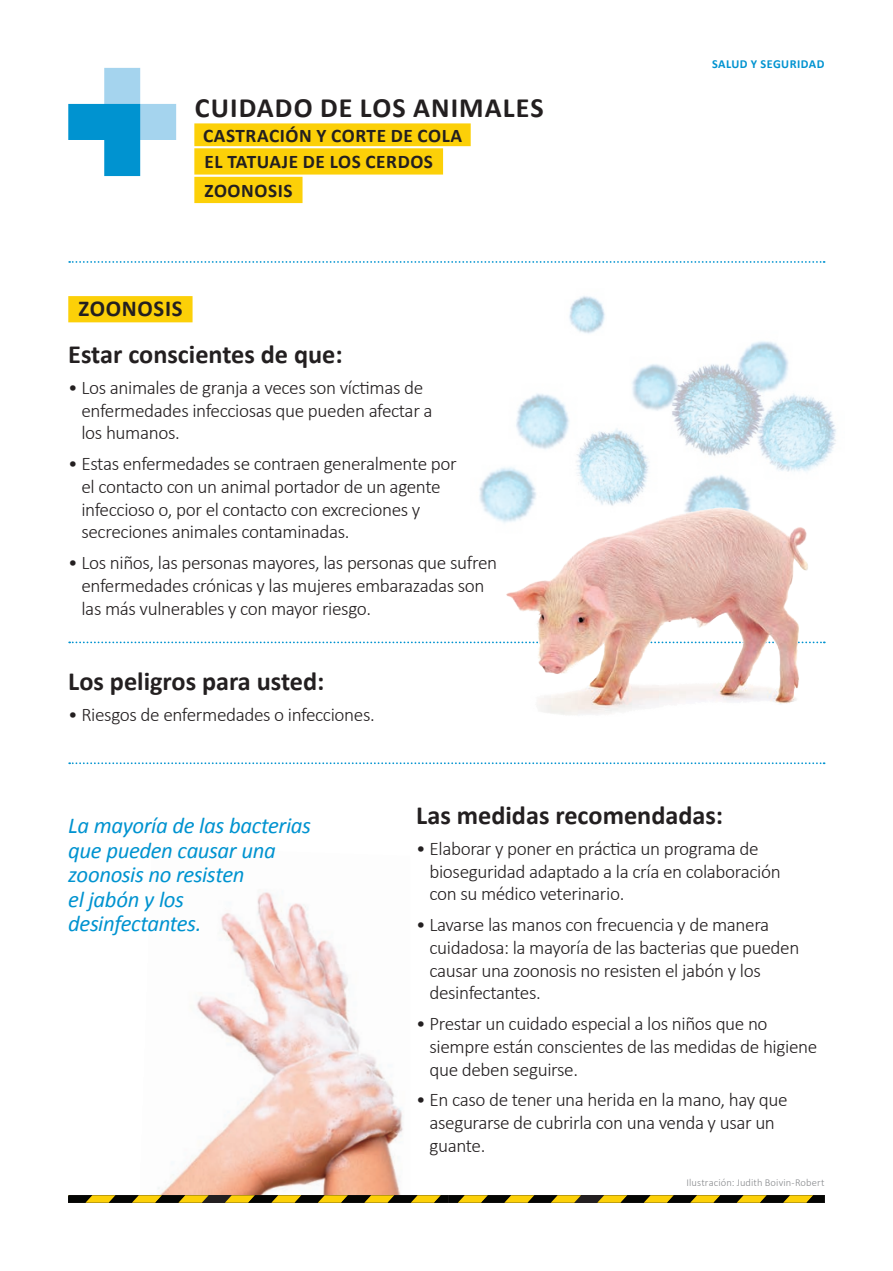
<style>
.page{position:relative;width:893px;height:1271px;background:#fff}
.page>*{position:absolute;margin:0;border:0;box-sizing:border-box;transform-origin:0 0}
.t1{font:700 28px "Calibri";letter-spacing:.04em;color:#231f20}
.t2{font:700 26.25px "Calibri";color:#231f20}
.t3{font:italic 22.75px/24.5px "Calibri";letter-spacing:-.02em;color:#0093d0}
.t4{font:700 22.75px "Calibri";letter-spacing:.03em;color:#231f20}
.t5{font:300 19.25px/22.8px "Calibri";letter-spacing:-.02em;color:#231f20}
.t6{font:700 19.25px/26.6px "Calibri";letter-spacing:.03em;color:#231f20}
.t7{font:700 12.25px "Calibri";letter-spacing:.04em;color:#0093d0}
.t8{font:300 10.5px "Calibri";letter-spacing:.01em;color:#87898c}
</style>
<div class="page">
<img style="left:158px;top:892px;width:245px;height:303px">
<svg style="left:68px;top:68px;width:108px;height:108px"></svg>
<svg style="left:69px;top:261px;width:755px;height:2px"></svg>
<div style="left:194px;top:123px;width:276px;height:23px;background:#fcd008"></div>
<div style="left:194px;top:148px;width:249px;height:26px;background:#fcd008"></div>
<div style="left:194px;top:177px;width:108px;height:26px;background:#fcd008"></div>
<div style="left:68px;top:296px;width:124px;height:26px;background:#fcd008"></div>
<svg style="left:69px;top:762px;width:755px;height:2px"></svg>
<svg style="left:69px;top:641px;width:755px;height:2px"></svg>
<img style="left:479px;top:341px;width:357px;height:175px">
<img style="left:569px;top:296px;width:36px;height:38px">
<img style="left:492px;top:489px;width:328px;height:226px">
<div style="left:440px;top:1195px;width:384px;height:7px;background:#231f20"></div>
<svg style="left:598px;top:1195px;width:226px;height:7px;background:#7f6907"></svg>
<div style="left:68px;top:1195px;width:380px;height:7px;background:#231f20"></div>
<svg style="left:68px;top:1195px;width:141px;height:7px"></svg>
<svg style="left:225px;top:1195px;width:356px;height:7px;background:#816b07"></svg>
<h1 class="t1" style="left:195px;top:91px;width:350px">CUIDADO DE LOS ANIMALES</h1>
<p class="t6" style="left:203px;top:121px;width:261px">CASTRACIÓN Y CORTE DE COLA<br>EL TATUAJE DE LOS CERDOS</p>
<p class="t6" style="left:204px;top:176px;width:89px">ZOONOSIS</p>
<p class="t4" style="left:79px;top:294px;width:105px">ZOONOSIS</p>
<h2 class="t2" style="left:68px;top:338px;width:276px">Estar conscientes de que:</h2>
<p class="t5" style="left:81px;top:375px;width:352px;text-indent:-13px">• Los animales de granja a veces son víctimas de enfermedades infecciosas que pueden afectar a los humanos.</p>
<p class="t5" style="left:81px;top:451px;width:377px;text-indent:-13px">• Estas enfermedades se contraen generalmente por el contacto con un animal portador de un agente infeccioso o, por el contacto con excreciones y secreciones animales contaminadas.</p>
<p class="t5" style="left:81px;top:550px;width:417px;text-indent:-13px">• Los niños, las personas mayores, las personas que sufren enfermedades crónicas y las mujeres embarazadas son las más vulnerables y con mayor riesgo.</p>
<h2 class="t2" style="left:68px;top:665px;width:258px">Los peligros para usted:</h2>
<p class="t5" style="left:68px;top:702px;width:308px">• Riesgos de enfermedades o infecciones.</p>
<p class="t7" style="left:712px;top:56px;width:114px">SALUD Y SEGURIDAD</p>
<p class="t3" style="left:68px;top:812px;width:244px">La mayoría de las bacterias que pueden causar una zoonosis no resisten<br>el jabón y los desinfectantes.</p>
<h2 class="t2" style="left:416px;top:799px;width:308px">Las medidas recomendadas:</h2>
<p class="t5" style="left:429px;top:836px;width:353px;text-indent:-13px">• Elaborar y poner en práctica un programa de bioseguridad adaptado a la cría en colaboración con su médico veterinario.</p>
<p class="t5" style="left:429px;top:912px;width:371px;text-indent:-13px">• Lavarse las manos con frecuencia y de manera cuidadosa: la mayoría de las bacterias que pueden causar una zoonosis no resisten el jabón y los desinfectantes.</p>
<p class="t5" style="left:429px;top:1011px;width:389px;text-indent:-13px">• Prestar un cuidado especial a los niños que no siempre están conscientes de las medidas de higiene que deben seguirse.</p>
<p class="t5" style="left:429px;top:1087px;width:359px;text-indent:-13px">• En caso de tener una herida en la mano, hay que asegurarse de cubrirla con una venda y usar un guante.</p>
<p class="t8" style="left:686px;top:1175px;width:140px">Ilustración: Judith Boivin-Robert</p>
</div>
